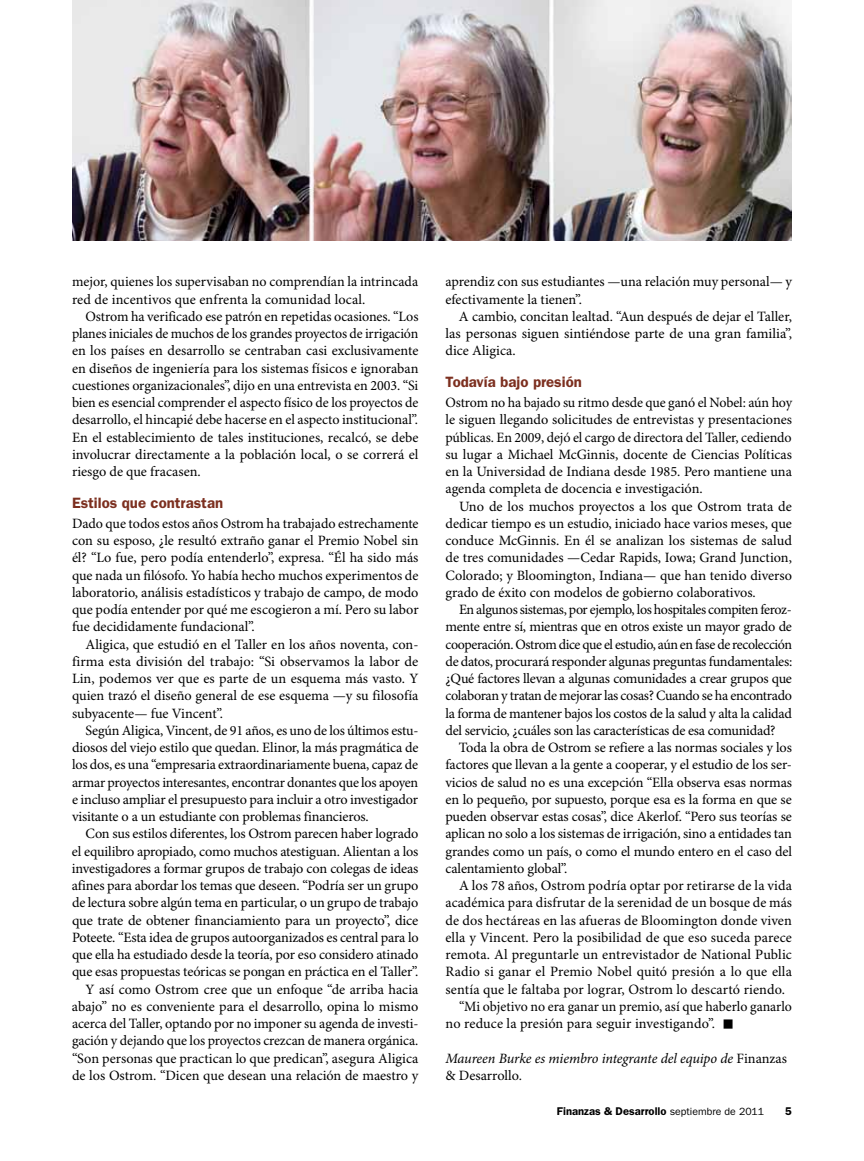
<style>
.page{position:relative;width:864px;height:1161px;background:#fff}
.page>*{position:absolute;margin:0;border:0;box-sizing:border-box;transform-origin:0 0}
.t1{font:600 15px "ITC Franklin Gothic Std";color:#7c2f1f}
.t2{font:14.25px/17.2px "Minion Pro";letter-spacing:-.005em;color:#000;text-align:justify}
.t3{font:italic 14.25px/17.2px "Minion Pro";letter-spacing:-.01em;color:#000}
.t4{font:600 11.25px "ITC Franklin Gothic Std";color:#000}
.s1{font-size:31.5px}
.s2{font-style:normal}
.s3{font-weight:400;font-size:10.5px}
</style>
<div class="page">
<img style="left:72px;top:0;width:720px;height:240px">
<p class="t2" style="left:72px;top:274px;width:348px">mejor, quienes los supervisaban no comprendían la intrincada red de incentivos que enfrenta la comunidad local.</p>
<p class="t2" style="left:72px;top:308px;width:348px;text-indent:14px">Ostrom ha verificado ese patrón en repetidas ocasiones. “Los planes iniciales de muchos de los grandes proyectos de irrigación en los países en desarrollo se centraban casi exclusivamente en diseños de ingeniería para los sistemas físicos e ignoraban cuestiones organizacionales”, dijo en una entrevista en 2003. “Si bien es esencial comprender el aspecto físico de los proyectos de desarrollo, el hincapié debe hacerse en el aspecto institucional”.<br>En el establecimiento de tales instituciones, recalcó, se debe involucrar directamente a la población local, o se correrá el riesgo de que fracasen.</p>
<p class="t1" style="left:72px;top:494px;width:153px">Estilos que contrastan</p>
<p class="t2" style="left:72px;top:515px;width:348px">Dado que todos estos años Ostrom ha trabajado estrechamente con su esposo, ¿le resultó extraño ganar el Premio Nobel sin él? “Lo fue, pero podía entenderlo”, expresa. “Él ha sido más que nada un filósofo. Yo había hecho muchos experimentos de laboratorio, análisis estadísticos y trabajo de campo, de modo que podía entender por qué me escogieron a mí. Pero su labor fue decididamente fundacional”.</p>
<p class="t2" style="left:72px;top:636px;width:348px;text-indent:13px">Aligica, que estudió en el Taller en los años noventa, con&shy;firma esta división del trabajo: “Si observamos la labor de Lin, podemos ver que es parte de un esquema más vasto. Y quien trazó el diseño general de ese esquema —y su filosofía subyacente— fue Vincent”.</p>
<p class="t2" style="left:72px;top:722px;width:348px;text-indent:14px">Según Aligica, Vincent, de 91 años, es uno de los últimos estu&shy;diosos del viejo estilo que quedan. Elinor, la más pragmática de los dos, es una “empresaria extraordinariamente buena, capaz de armar proyectos interesantes, encontrar donantes que los apoyen e incluso ampliar el presupuesto para incluir a otro investigador visitante o a un estudiante con problemas financieros.</p>
<p class="t2" style="left:72px;top:826px;width:348px;text-align:right">Con sus estilos diferentes, los Ostrom parecen haber logrado<br>el equilibro apropiado, como muchos atestiguan. Alientan a los investigadores a formar grupos de trabajo con colegas de ideas afines para abordar los temas que deseen. “Podría ser un grupo de lectura sobre algún tema en particular, o un grupo de trabajo que trate de obtener financiamiento para un proyecto”, dice Poteete. “Esta idea de grupos autoorganizados es central para lo que ella ha estudiado desde la teoría, por eso considero atinado que esas propuestas teóricas se pongan en práctica en el Taller”.<br>Y así como Ostrom cree que un enfoque “de arriba hacia abajo” no es conveniente para el desarrollo, opina lo mismo acerca del Taller, optando por no imponer su agenda de investi&shy;gación y dejando que los proyectos crezcan de manera orgánica. “Son personas que practican lo que predican”, asegura Aligica de los Ostrom. “Dicen que desean una relación de maestro y</p>
<p class="t2" style="left:446px;top:274px;width:348px">aprendiz con sus estudiantes —una relación muy personal— y efectivamente la tienen”.</p>
<p class="t2" style="left:446px;top:308px;width:348px;text-indent:13px">A cambio, concitan lealtad. “Aun después de dejar el Taller, las personas siguen sintiéndose parte de una gran familia”, dice Aligica.</p>
<p class="t1" style="left:446px;top:373px;width:138px">Todavía bajo presión</p>
<p class="t2" style="left:446px;top:395px;width:348px">Ostrom no ha bajado su ritmo desde que ganó el Nobel: aún hoy le siguen llegando solicitudes de entrevistas y presentaciones públicas. En 2009, dejó el cargo de directora del Taller, cediendo su lugar a Michael McGinnis, docente de Ciencias Políticas en la Universidad de Indiana desde 1985. Pero mantiene una agenda completa de docencia e investigación.</p>
<p class="t2" style="left:446px;top:498px;width:348px;text-indent:14px">Uno de los muchos proyectos a los que Ostrom trata de dedicar tiempo es un estudio, iniciado hace varios meses, que conduce McGinnis. En él se analizan los sistemas de salud de tres comunidades —Cedar Rapids, Iowa; Grand Junction, Colorado; y Bloomington, Indiana— que han tenido diverso grado de éxito con modelos de gobierno colaborativos.</p>
<p class="t2" style="left:446px;top:602px;width:348px;text-indent:14px">En algunos sistemas, por ejemplo, los hospitales compiten feroz&shy;mente entre sí, mientras que en otros existe un mayor grado de cooperación. Ostrom dice que el estudio, aún en fase de recolección de datos, procurará responder algunas preguntas fundamentales: ¿Qué factores llevan a algunas comunidades a crear grupos que colaboran y tratan de mejorar las cosas? Cuando se ha encontrado la forma de mantener bajos los costos de la salud y alta la calidad del servicio, ¿cuáles son las características de esa comunidad?</p>
<p class="t2" style="left:445px;top:740px;width:348px;text-indent:14px">Toda la obra de Ostrom se refiere a las normas sociales y los factores que llevan a la gente a cooperar, y el estudio de los ser&shy;vicios de salud no es una excepción “Ella observa esas normas en lo pequeño, por supuesto, porque esa es la forma en que se pueden observar estas cosas”, dice Akerlof. “Pero sus teorías se aplican no solo a los sistemas de irrigación, sino a entidades tan grandes como un país, o como el mundo entero en el caso del calentamiento global”.</p>
<p class="t2" style="left:459px;top:878px;width:335px">A los 78 años, Ostrom podría optar por retirarse de la vida</p>
<p class="t2" style="left:446px;top:895px;width:348px">académica para disfrutar de la serenidad de un bosque de más</p>
<p class="t2" style="left:446px;top:912px;width:348px">de dos hectáreas en las afueras de Bloomington donde viven</p>
<p class="t2" style="left:446px;top:929px;width:348px">ella y Vincent. Pero la posibilidad de que eso suceda parece</p>
<p class="t2" style="left:446px;top:947px;width:348px">remota. Al preguntarle un entrevistador de National Public</p>
<p class="t2" style="left:446px;top:964px;width:348px">Radio si ganar el Premio Nobel quitó presión a lo que ella</p>
<p class="t2" style="left:446px;top:981px;width:341px">sentía que le faltaba por lograr, Ostrom lo descartó riendo.</p>
<p class="t2" style="left:459px;top:998px;width:335px">“Mi objetivo no era ganar un premio, así que haberlo ganarlo</p>
<p class="t2" style="left:446px;top:1016px;width:291px">no reduce la presión para seguir investigando”. <span class="s1">■</span></p>
<p class="t3" style="left:446px;top:1050px;width:343px">Maureen Burke es miembro integrante del equipo de <span class="s2">Finanzas &amp; Desarrollo</span>.</p>
<p class="t4" style="left:557px;top:1104px;width:209px">Finanzas &amp; Desarrollo <span class="s3">septiembre de 2011</span></p>
<p class="t4" style="left:785px;top:1104px;width:8px">5</p>
</div>
